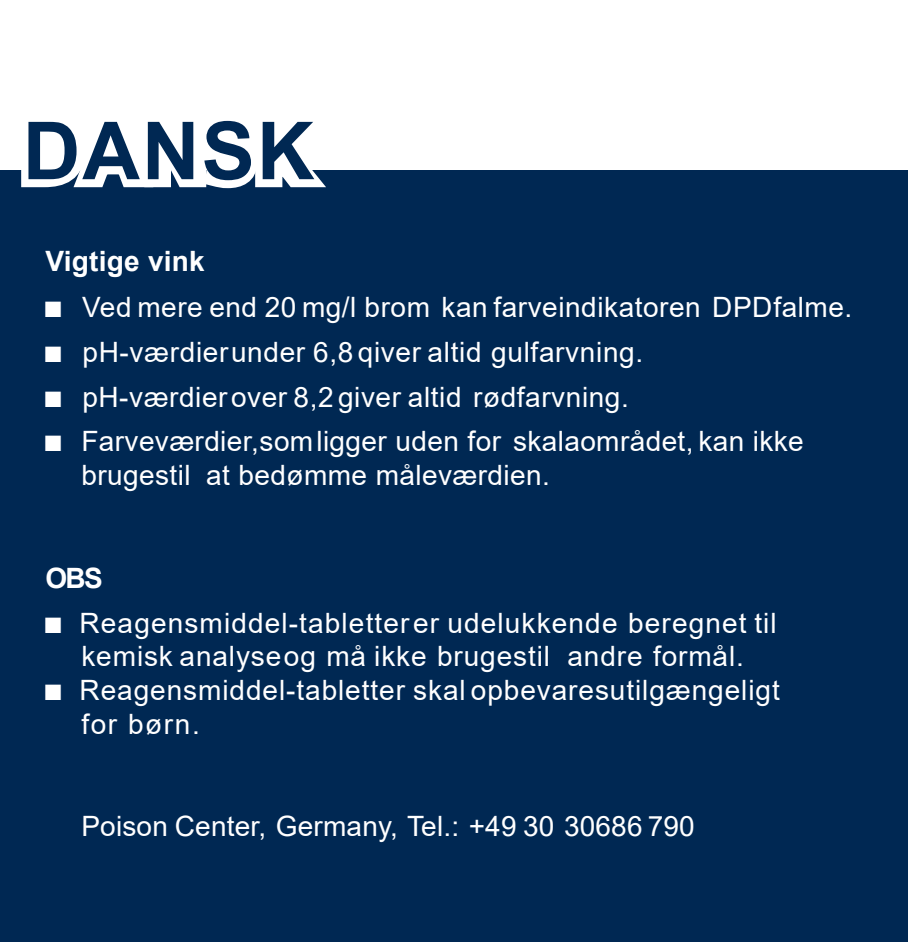
<style>
.page{position:relative;width:908px;height:942px;background:#fff}
.page>*{position:absolute;margin:0;border:0;box-sizing:border-box;transform-origin:0 0}
.t1{font:700 80px "Arial";letter-spacing:.02em;color:#002853}
.t2{font:28px/33.6px "Arial";letter-spacing:.025em;color:#fff}
.t3{font:28px "Arial";letter-spacing:.005em;color:#fff}
.t4{font:700 28px "Arial";letter-spacing:.01em;color:#fff}
.s1{font-family:"Consolas"}
</style>
<div class="page">
<div style="left:0;top:170px;width:907px;height:771px;background:#002853"></div>
<svg style="left:21px;top:170px;width:305px;height:19px"></svg>
<h1 class="t1" style="left:23px;top:121px;width:293px">DANSK</h1>
<p class="t4" style="left:45px;top:251px;width:161px">Vigtige vink</p>
<p class="t2" style="left:45px;top:292px;width:808px"><span class="s1">■</span> Ved mere end 20 mg/l brom kan farveindikatoren DPDfalme.</p>
<p class="t2" style="left:45px;top:337px;width:599px"><span class="s1">■</span> pH-værdierunder 6,8 qiver altid gulfarvning.</p>
<p class="t2" style="left:45px;top:382px;width:584px"><span class="s1">■</span> pH-værdierover 8,2 giver altid rødfarvning.</p>
<p class="t2" style="left:81px;top:427px;width:723px;text-indent:-36px"><span class="s1">■</span> Farveværdier,somligger uden for skalaområdet, kan ikke brugestil at bedømme måleværdien.</p>
<p class="t4" style="left:45px;top:567px;width:59px">OBS</p>
<p class="t2" style="left:45px;top:608px;width:732px;text-align:center"><span class="s1">■</span> Reagensmiddel-tabletterer udelukkende beregnet til kemisk analyseog må ikke brugestil andre formål.</p>
<p class="t2" style="left:81px;top:675px;width:699px;text-indent:-36px"><span class="s1">■</span> Reagensmiddel-tabletter skal opbevaresutilgængeligt for børn.</p>
<p class="t3" style="left:81px;top:815px;width:614px">Poison Center, Germany, Tel.: +49 30 30686 790</p>
</div>
